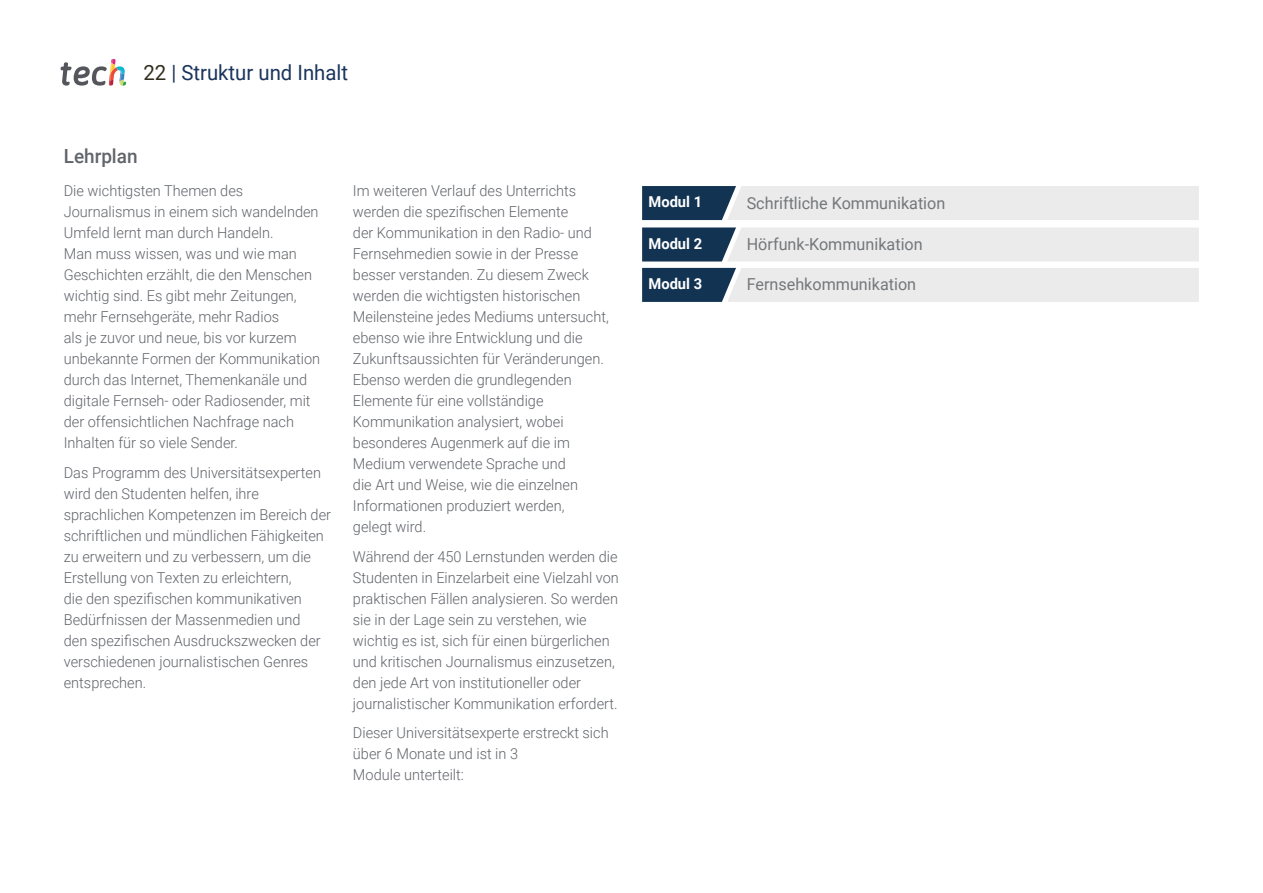
<style>
.page{position:relative;width:1263px;height:893px;background:#fff}
.page>*{position:absolute;margin:0;border:0;box-sizing:border-box;transform-origin:0 0}
.t1{font:21px "Roboto";color:#1a355c}
.t2{font:500 19.5px "Roboto";color:#61646a}
.t3{font:16.5px "Roboto";color:#74777b}
.t4{font:300 15px/21px "Roboto";color:#61646a}
.t5{font:700 15px "Roboto";color:#fff}
.s1{color:#312e20}
</style>
<div class="page">
<svg style="left:61px;top:59px;width:65px;height:27px"></svg>
<svg style="left:642px;top:186px;width:557px;height:34px;background:#c8ced2"></svg>
<svg style="left:642px;top:268px;width:557px;height:34px;background:#c8ced2"></svg>
<svg style="left:642px;top:227px;width:557px;height:34px;background:#c9cfd3"></svg>
<h1 class="t1" style="left:144px;top:57px;width:206px"><span class="s1">22</span> | Struktur und Inhalt</h1>
<h2 class="t2" style="left:64px;top:143px;width:75px">Lehrplan</h2>
<p class="t4" style="left:64px;top:180px;width:258px">Die wichtigsten Themen des Journalismus in einem sich wandelnden Umfeld lernt man durch Handeln.<br>Man muss wissen, was und wie man Geschichten erzählt, die den Menschen wichtig sind. Es gibt mehr Zeitungen, mehr Fernsehgeräte, mehr Radios<br>als je zuvor und neue, bis vor kurzem unbekannte Formen der Kommunikation durch das Internet, Themenkanäle und digitale Fernseh- oder Radiosender, mit der offensichtlichen Nachfrage nach Inhalten für so viele Sender.</p>
<p class="t4" style="left:64px;top:461px;width:269px">Das Programm des Universitätsexperten wird den Studenten helfen, ihre sprachlichen Kompetenzen im Bereich der schriftlichen und mündlichen Fähigkeiten zu erweitern und zu verbessern, um die Erstellung von Texten zu erleichtern,<br>die den spezifischen kommunikativen Bedürfnissen der Massenmedien und<br>den spezifischen Ausdruckszwecken der verschiedenen journalistischen Genres entsprechen.</p>
<p class="t4" style="left:353px;top:180px;width:257px">Im weiteren Verlauf des Unterrichts werden die spezifischen Elemente<br>der Kommunikation in den Radio- und Fernsehmedien sowie in der Presse besser verstanden. Zu diesem Zweck werden die wichtigsten historischen Meilensteine jedes Mediums untersucht, ebenso wie ihre Entwicklung und die Zukunftsaussichten für Veränderungen.<br>Ebenso werden die grundlegenden Elemente für eine vollständige Kommunikation analysiert, wobei besonderes Augenmerk auf die im Medium verwendete Sprache und<br>die Art und Weise, wie die einzelnen Informationen produziert werden,<br>gelegt wird.</p>
<p class="t4" style="left:353px;top:545px;width:267px">Während der 450 Lernstunden werden die Studenten in Einzelarbeit eine Vielzahl von praktischen Fällen analysieren. So werden sie in der Lage sein zu verstehen, wie wichtig es ist, sich für einen bürgerlichen und kritischen Journalismus einzusetzen, den jede Art von institutioneller oder journalistischer Kommunikation erfordert.</p>
<p class="t4" style="left:353px;top:722px;width:257px">Dieser Universitätsexperte erstreckt sich über 6 Monate und ist in 3<br>Module unterteilt:</p>
<p class="t5" style="left:648px;top:192px;width:55px">Modul 1</p>
<p class="t3" style="left:747px;top:191px;width:200px">Schriftliche Kommunikation</p>
<p class="t5" style="left:648px;top:233px;width:55px">Modul 2</p>
<p class="t5" style="left:648px;top:273px;width:55px">Modul 3</p>
<p class="t3" style="left:747px;top:233px;width:178px">Hörfunk-Kommunikation</p>
<p class="t3" style="left:747px;top:273px;width:171px">Fernsehkommunikation</p>
</div>
